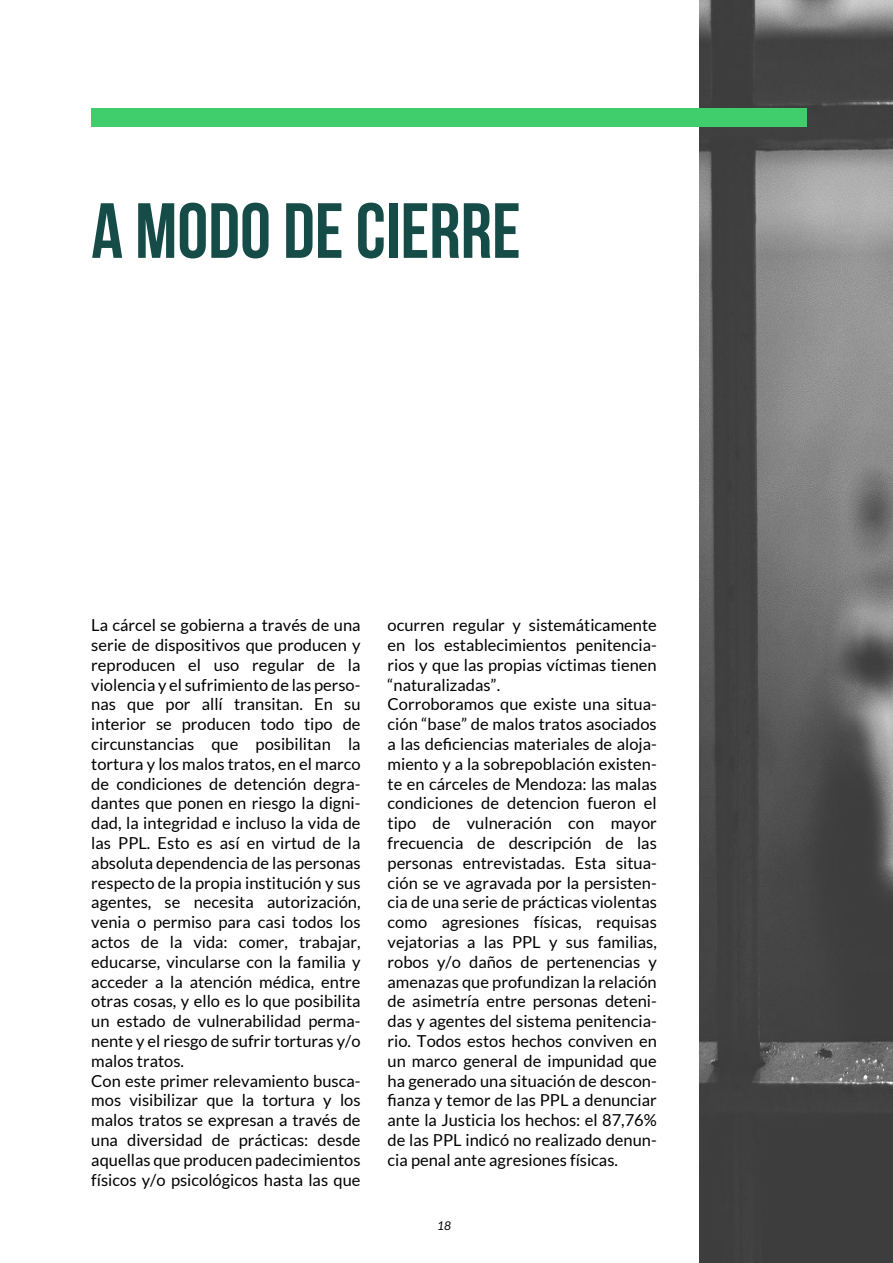
<style>
.page{position:relative;width:893px;height:1263px;background:#fff}
.page>*{position:absolute;margin:0;border:0;box-sizing:border-box;transform-origin:0 0}
.t1{font:700 78px "Bebas Neue";color:#164c48}
.t2{font:16.5px/19.8px "Lato";color:#000}
.t3{font:italic 12px "Lato";color:#000}
</style>
<div class="page">
<img style="left:700px;top:0;width:193px;height:1263px">
<div style="left:91px;top:108px;width:716px;height:18px;background:#40cd6b"></div>
<h1 class="t1" style="left:91px;top:188px;width:431px">A MODO DE CIERRE</h1>
<p class="t2" style="left:91px;top:615px;width:271px">La cárcel se gobierna a través de una serie de dispositivos que producen y reproducen el uso regular de la violencia y el sufrimiento de las perso&shy;nas que por allí transitan. En su interior se producen todo tipo de circunstancias que posibilitan la tortura y los malos tratos, en el marco de condiciones de detención degra&shy;dantes que ponen en riesgo la digni&shy;dad, la integridad e incluso la vida de las PPL. Esto es así en virtud de la absoluta dependencia de las personas respecto de la propia institución y sus agentes, se necesita autorización, venia o permiso para casi todos los actos de la vida: comer, trabajar, educarse, vincularse con la familia y acceder a la atención médica, entre otras cosas, y ello es lo que posibilita un estado de vulnerabilidad perma&shy;nente y el riesgo de sufrir torturas y/o malos tratos.<br>Con este primer relevamiento busca&shy;mos visibilizar que la tortura y los malos tratos se expresan a través de una diversidad de prácticas: desde aquellas que producen padecimientos físicos y/o psicológicos hasta las que</p>
<p class="t2" style="left:388px;top:615px;width:271px">ocurren regular y sistemáticamente en los establecimientos penitencia&shy;rios y que las propias víctimas tienen “naturalizadas”.<br>Corroboramos que existe una situa&shy;ción “base” de malos tratos asociados a las deficiencias materiales de aloja&shy;miento y a la sobrepoblación existen&shy;te en cárceles de Mendoza: las malas condiciones de detencion fueron el tipo de vulneración con mayor frecuencia de descripción de las personas entrevistadas. Esta situa&shy;ción se ve agravada por la persisten&shy;cia de una serie de prácticas violentas como agresiones físicas, requisas vejatorias a las PPL y sus familias, robos y/o daños de pertenencias y amenazas que profundizan la relación de asimetría entre personas deteni&shy;das y agentes del sistema penitencia&shy;rio. Todos estos hechos conviven en un marco general de impunidad que ha generado una situación de descon&shy;fianza y temor de las PPL a denunciar ante la Justicia los hechos: el 87,76% de las PPL indicó no realizado denun&shy;cia penal ante agresiones físicas.</p>
<p class="t3" style="left:437px;top:1219px;width:15px">18</p>
</div>
